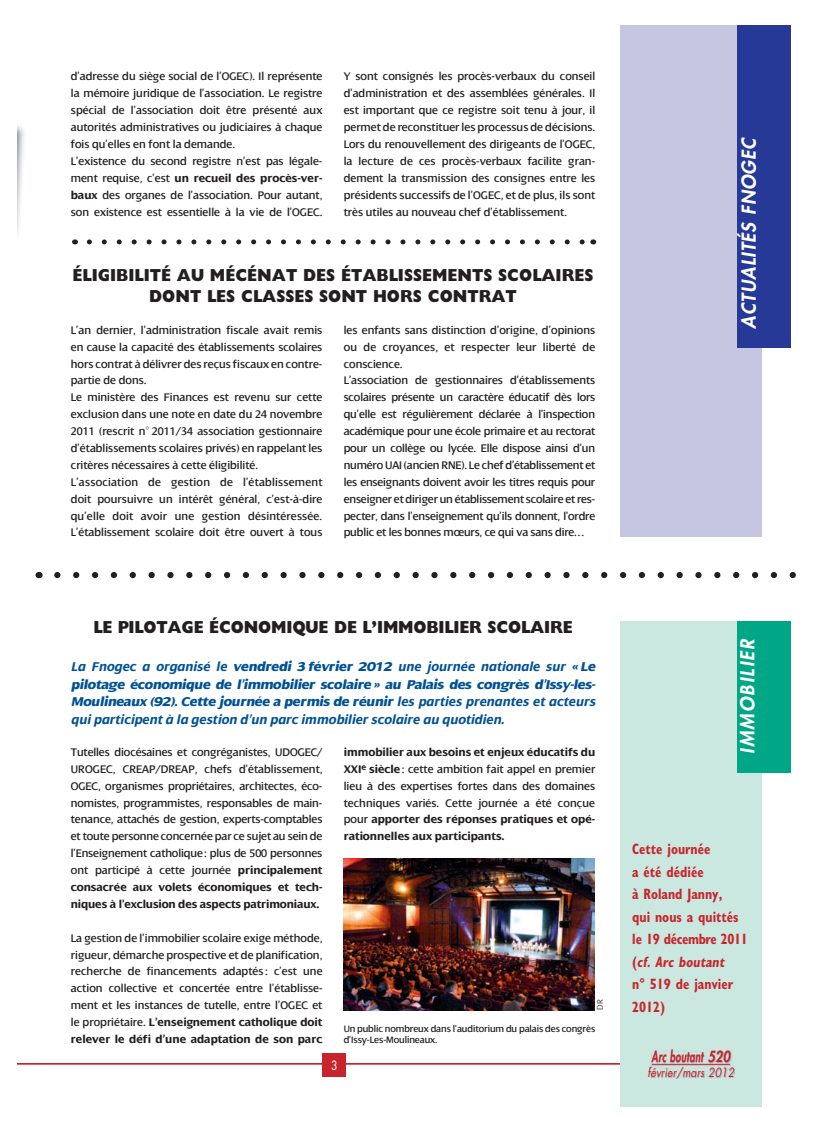
<style>
.page{position:relative;width:815px;height:1124px;background:#fff}
.page>*{position:absolute;margin:0;border:0;box-sizing:border-box;transform-origin:0 0}
.t1{font:italic 800 18.75px "Futura CE";color:#fff}
.t2{font:800 17.5px/21px "Gill Sans";color:#231f20;text-align:center;scale:.9 1}
.t3{font:700 condensed 15px/22.5px "Gill Sans";color:#c8242b;scale:.9 1}
.t4{font:italic 800 15px "Futura CE";letter-spacing:.02em;color:#c8242b;scale:.65 1}
.t5{font:italic 800 13.75px/17.5px "Dialog";color:#005294}
.t6{font:italic 12.5px "Futura CE";color:#c8242b;scale:.85 1}
.t7{font:12.5px "Futura";color:#fff;scale:.85 1}
.t8{font:11.88px/16.9px "Dialog";color:#231f20;text-align:justify}
.t9{font:10px/11.2px "Dialog";letter-spacing:-.01em;color:#231f20}
.t10{font:300 8.75px "Dialog";color:#231f20}
.s1{font-weight:700}
</style>
<div class="page">
<svg style="left:18px;top:1063px;width:17px;height:1px"></svg>
<hr style="left:35px;top:1062px;width:585px;height:2px;background:#c8242b">
<div style="left:620px;top:620px;width:142px;height:485px;background:#cae7e0"></div>
<div style="left:737px;top:620px;width:53px;height:152px;background:#00a786"></div>
<div style="left:322px;top:1052px;width:24px;height:24px;background:#c8242b"></div>
<img style="left:18px;top:126px;width:6px;height:104px">
<svg style="left:89px;top:239px;width:496px;height:5px"></svg>
<img style="left:344px;top:858px;width:251px;height:152px">
<div style="left:620px;top:25px;width:142px;height:511px;background:#c6c6e2"></div>
<div style="left:737px;top:25px;width:53px;height:322px;background:#263996"></div>
<img style="left:649px;top:1050px;width:86px;height:27px">
<hr style="left:652px;top:1063px;width:78px;height:1px;background:#c8242b">
<svg style="left:57px;top:572px;width:739px;height:6px"></svg>
<p class="t8" style="left:71px;top:69px;width:253px;text-align:left">d’adresse du siège social de l’OGEC). Il représente la mémoire juridique de l’association. Le registre spécial de l’association doit être présenté aux autorités administratives ou judiciaires à chaque fois qu’elles en font la demande.<br>L’existence du second registre n’est pas légale&shy;ment requise, c’est <span class="s1">un recueil des procès-ver&shy;baux</span> des organes de l’association. Pour autant, son existence est essentielle à la vie de l’OGEC.</p>
<p class="t8" style="left:344px;top:69px;width:253px">Y sont consignés les procès-verbaux du conseil d’administration et des assemblées générales. Il est important que ce registre soit tenu à jour, il permet de reconstituer les processus de décisions.<br>Lors du renouvellement des dirigeants de l’OGEC, la lecture de ces procès-verbaux facilite gran&shy;dement la transmission des consignes entre les présidents successifs de l’OGEC, et de plus, ils sont très utiles au nouveau chef d’établissement.</p>
<h2 class="t2" style="left:73px;top:264px;width:580px">ÉLIGIBILITÉ AU MÉCÉNAT DES ÉTABLISSEMENTS SCOLAIRES<br>DONT LES CLASSES SONT HORS CONTRAT</h2>
<p class="t8" style="left:71px;top:322px;width:253px;text-align:left">L’an dernier, l’administration fiscale avait remis en cause la capacité des établissements scolaires hors contrat à délivrer des reçus fiscaux en contre&shy;partie de dons.<br>Le ministère des Finances est revenu sur cette exclusion dans une note en date du 24 novembre 2011 (rescrit n° 2011/34 association gestionnaire d’établissements scolaires privés) en rappelant les critères nécessaires à cette éligibilité.<br>L’association de gestion de l’établissement doit poursuivre un intérêt général, c’est-à-dire qu’elle doit avoir une gestion désintéressée.<br>L’établissement scolaire doit être ouvert à tous</p>
<p class="t8" style="left:344px;top:322px;width:253px;text-align:left">les enfants sans distinction d’origine, d’opinions ou de croyances, et respecter leur liberté de conscience.<br>L’association de gestionnaires d’établissements scolaires présente un caractère éducatif dès lors qu’elle est régulièrement déclarée à l’inspection académique pour une école primaire et au rectorat pour un collège ou lycée. Elle dispose ainsi d’un numéro UAI (ancien RNE). Le chef d’établissement et les enseignants doivent avoir les titres requis pour enseigner et diriger un établissement scolaire et res&shy;pecter, dans l’enseignement qu’ils donnent, l’ordre public et les bonnes mœurs, ce qui va sans dire…</p>
<h1 class="t1" style="left:735px;top:328px;width:193px;rotate:-90deg">ACTUALITÉS FNOGEC</h1>
<h2 class="t2" style="left:93px;top:616px;width:534px">LE PILOTAGE ÉCONOMIQUE DE L’IMMOBILIER SCOLAIRE</h2>
<p class="t5" style="left:71px;top:659px;width:528px"><span class="s1">La Fnogec a organisé le</span> vendredi 3 février 2012 <span class="s1">une journée nationale sur</span> « Le pilotage économique de l’immobilier scolaire » au Palais des congrès d’Issy-les-Moulineaux (92). Cette journée a permis de réunir <span class="s1">le s p a r tie s p re n a n te s e t a c te u rs qui participent à la gestion d’un parc immobilier scolaire au quotidien.</span></p>
<p class="t8" style="left:71px;top:744px;width:253px">Tutelles diocésaines et congréganistes, UDOGEC/ UROGEC, CREAP/DREAP, chefs d’établissement, OGEC, organismes propriétaires, architectes, éco&shy;nomistes, programmistes, responsables de main&shy;tenance, attachés de gestion, experts-comptables et toute personne concernée par ce sujet au sein de l’Enseignement catholique : plus de 500 personnes ont participé à cette journée <span class="s1">principalement consacrée aux volets économiques et tech&shy;niques à l’exclusion des aspects patrimoniaux.</span></p>
<p class="t8" style="left:71px;top:930px;width:253px">La gestion de l’immobilier scolaire exige méthode, rigueur, démarche prospective et de planification, recherche de financements adaptés : c’est une action collective et concertée entre l’établisse&shy;ment et les instances de tutelle, entre l’OGEC et le propriétaire. <span class="s1">L’enseignement catholique doit relever le défi d’une adaptation de son parc</span></p>
<p class="t8" style="left:344px;top:744px;width:253px"><span class="s1">immobilier aux besoins et enjeux éducatifs du XXI</span><sup>e</sup> <span class="s1">siècle</span> : cette ambition fait appel en premier lieu à des expertises fortes dans des domaines techniques variés. Cette journée a été conçue pour <span class="s1">apporter des réponses pratiques et opé&shy;rationnelles aux participants.</span></p>
<p class="t10" style="left:597px;top:1009px;width:12px;rotate:-90deg">DR</p>
<p class="t9" style="left:344px;top:1023px;width:253px">Un public nombreux dans l’auditorium du palais des congrès d’Issy-Les-Moulineaux.</p>
<p class="t7" style="left:331px;top:1057px;width:9px">3</p>
<h1 class="t1" style="left:734px;top:753px;width:117px;rotate:-90deg">IMMOBILIER</h1>
<p class="t3" style="left:632px;top:837px;width:130px">Cette journée<br>a été dédiée<br>à Roland Janny,<br>qui nous a quittés le 19 décembre 2011 ( cf. Arc boutant<br>n° 519 de janvier<br>2012)</p>
<p class="t4" style="left:652px;top:1045px;width:122px">Arc boutant 520</p>
<p class="t6" style="left:648px;top:1064px;width:103px">février/mars 2012</p>
<p class="t6" style="left:653px;top:1064px;width:91px">Fév./mars 2012</p>
</div>
